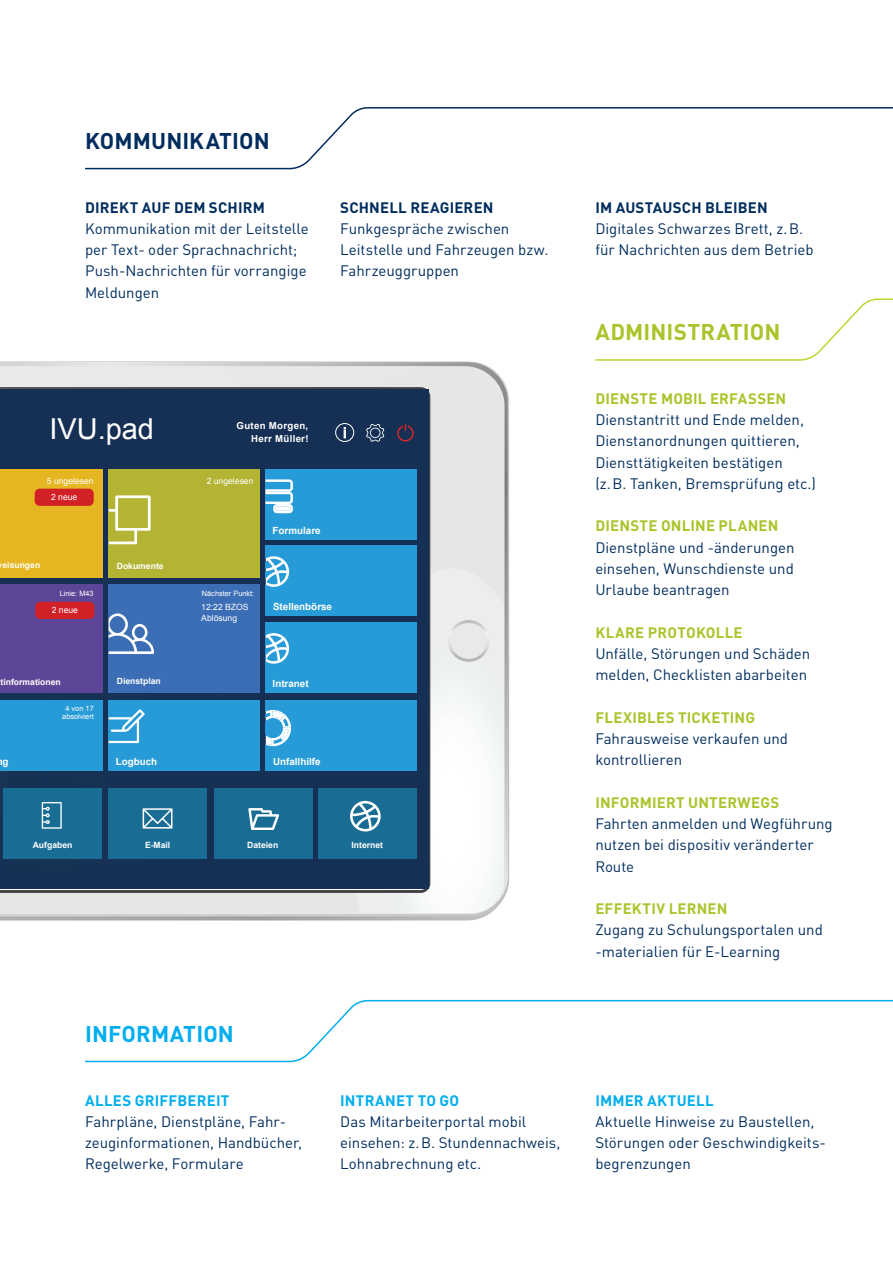
<style>
.page{position:relative;width:893px;height:1263px;background:#fff}
.page>*{position:absolute;margin:0;border:0;box-sizing:border-box;transform-origin:0 0}
.t1{font:28.95px "Arial";color:#fff}
.t2{font:700 22.5px "DIN Pro";letter-spacing:.005em;color:#acc32b}
.t3{font:700 22.5px "DIN Pro";letter-spacing:.005em;color:#002d5e}
.t4{font:700 22.5px "DIN Pro";letter-spacing:.005em;color:#00aeef}
.t5{font:15px/21.3px "DIN Pro";color:#002d5e}
.t6{font:700 15px "DIN Pro";letter-spacing:.015em;color:#acc32b}
.t7{font:700 15px "DIN Pro";letter-spacing:.01em;color:#002d5e}
.t8{font:700 15px "DIN Pro";letter-spacing:.015em;color:#00aeef}
.t9{font:700 9.9px "Arial";color:#fff}
.t10{font:700 9.6px "Arial";letter-spacing:.03em;color:#fff}
.t11{font:700 8.55px "Arial";color:#fff}
.t12{font:8.55px/10.5px "Arial";color:#fff}
.t13{font:7.35px/8.6px "Arial";color:#fff;text-align:center}
</style>
<div class="page">
<svg style="left:0;top:362px;width:508px;height:540px;background:#d8d9d9"></svg>
<div style="left:0;top:367px;width:434px;height:20px;background:#e8e9e8"></div>
<img style="left:0;top:366px;width:434px;height:1px">
<img style="left:0;top:387px;width:383px;height:2px">
<div style="left:0;top:389px;width:428px;height:500px;background:#153055"></div>
<div style="left:266px;top:545px;width:151px;height:71px;background:#279bd7"></div>
<div style="left:265px;top:469px;width:152px;height:71px;background:#279bd7"></div>
<svg style="left:265px;top:479px;width:28px;height:34px"></svg>
<svg style="left:0;top:556px;width:500px;height:364px"></svg>
<div style="left:0;top:584px;width:102px;height:109px;background:#5d4698"></div>
<div style="left:35px;top:602px;width:59px;height:17px;background:#d22027;border-radius:5px"></div>
<div style="left:109px;top:469px;width:151px;height:108px;background:#b3b434"></div>
<svg style="left:102px;top:495px;width:49px;height:49px"></svg>
<div style="left:0;top:469px;width:102px;height:108px;background:#e5b621"></div>
<svg style="left:397px;top:424px;width:17px;height:17px"></svg>
<svg style="left:366px;top:424px;width:18px;height:18px"></svg>
<div style="left:335px;top:423px;width:19px;height:19px;border:1px solid #fff;border-radius:50%"></div>
<svg style="left:344px;top:427px;width:2px;height:11px"></svg>
<div style="left:35px;top:489px;width:59px;height:17px;background:#d22027;border-radius:5px"></div>
<svg style="left:85px;top:999px;width:808px;height:64px"></svg>
<svg style="left:85px;top:107px;width:808px;height:63px"></svg>
<svg style="left:595px;top:298px;width:298px;height:63px"></svg>
<h2 class="t3" style="left:85px;top:122px;width:186px">KOMMUNIKATION</h2>
<p class="t7" style="left:85px;top:195px;width:181px">DIREKT AUF DEM SCHIRM</p>
<p class="t5" style="left:85px;top:216px;width:225px">Kommunikation mit der Leitstelle per Text- oder Sprachnachricht;<br>Push-Nachrichten für vorrangige<br>Meldungen</p>
<p class="t7" style="left:340px;top:195px;width:155px">SCHNELL REAGIEREN</p>
<p class="t5" style="left:340px;top:216px;width:210px">Funkgespräche zwischen<br>Leitstelle und Fahrzeugen bzw.<br>Fahrzeuggruppen</p>
<h1 class="t1" style="left:50px;top:410px;width:106px">IVU.pad</h1>
<p class="t12" style="left:47px;top:476px;width:48px">5 ungelesen</p>
<p class="t12" style="left:51px;top:491px;width:28px">2 neue</p>
<p class="t11" style="left:2px;top:559px;width:39px">eisungen</p>
<p class="t13" style="left:60px;top:589px;width:36px">Linie: M43</p>
<p class="t12" style="left:52px;top:604px;width:28px">2 neue</p>
<p class="t11" style="left:117px;top:560px;width:48px">Dokumente</p>
<p class="t11" style="left:1px;top:676px;width:62px">tinformationen</p>
<p class="t13" style="left:62px;top:704px;width:33px">4 von 17 absolviert</p>
<p class="t11" style="left:117px;top:675px;width:45px">Dienstplan</p>
<p class="t10" style="left:237px;top:419px;width:73px">Guten Morgen,</p>
<p class="t10" style="left:251px;top:432px;width:59px">Herr Müller!</p>
<p class="t12" style="left:207px;top:476px;width:48px">2 ungelesen</p>
<p class="t9" style="left:273px;top:523px;width:50px">Formulare</p>
<p class="t13" style="left:202px;top:589px;width:54px">Nächster Punkt:</p>
<p class="t12" style="left:201px;top:602px;width:49px">12:22 BZOS<br>Ablösung</p>
<p class="t9" style="left:273px;top:600px;width:61px">Stellenbörse</p>
<p class="t9" style="left:273px;top:676px;width:38px">Intranet</p>
<p class="t9" style="left:3px;top:754px;width:8px">g</p>
<p class="t9" style="left:116px;top:754px;width:43px">Logbuch</p>
<p class="t9" style="left:273px;top:754px;width:49px">Unfallhilfe</p>
<p class="t11" style="left:33px;top:839px;width:41px">Aufgaben</p>
<p class="t11" style="left:145px;top:839px;width:27px">E-Mail</p>
<p class="t11" style="left:247px;top:839px;width:33px">Dateien</p>
<p class="t11" style="left:351px;top:839px;width:33px">Internet</p>
<h2 class="t4" style="left:85px;top:1015px;width:150px">INFORMATION</h2>
<p class="t8" style="left:85px;top:1088px;width:146px">ALLES GRIFFBEREIT</p>
<p class="t5" style="left:85px;top:1109px;width:219px">Fahrpläne, Dienstpläne, Fahr&shy;zeuginformationen, Handbücher,<br>Regelwerke, Formulare</p>
<p class="t8" style="left:340px;top:1088px;width:120px">INTRANET TO GO</p>
<p class="t5" style="left:340px;top:1109px;width:222px">Das Mit arbeiterportal mobil einsehen: z. B. Stundennachweis,<br>Lohn abrechnung etc.</p>
<p class="t7" style="left:595px;top:195px;width:174px">IM AUSTAUSCH BLEIBEN</p>
<p class="t5" style="left:595px;top:216px;width:220px">Digitales Schwarzes Brett, z. B. für Nachrichten aus dem Betrieb</p>
<h2 class="t2" style="left:595px;top:313px;width:187px">ADMINISTRATION</h2>
<p class="t6" style="left:595px;top:386px;width:192px">DIENSTE MOBIL ERFASSEN</p>
<p class="t5" style="left:595px;top:408px;width:222px">Dienstantritt und Ende melden,<br>Dienstanordnungen quittieren,<br>Diensttätigkeiten bestätigen<br>(z. B. Tanken, Bremsprüfung etc.)</p>
<p class="t6" style="left:595px;top:513px;width:184px">DIENSTE ONLINE PLANEN</p>
<p class="t5" style="left:595px;top:535px;width:201px;text-align:justify">Dienstpläne und -änderungen einsehen, Wunschdienste und Urlaube beantragen</p>
<p class="t6" style="left:595px;top:620px;width:149px">KLARE PROTOKOLLE</p>
<p class="t5" style="left:595px;top:641px;width:216px">Unfälle, Störungen und Schäden melden, Checklisten abarbeiten</p>
<p class="t6" style="left:595px;top:705px;width:161px">FLEXIBLES TICKETING</p>
<p class="t5" style="left:595px;top:726px;width:194px">Fahrausweise verkaufen und kontrollieren</p>
<p class="t6" style="left:595px;top:790px;width:185px">INFORMIERT UNTERWEGS</p>
<p class="t5" style="left:595px;top:811px;width:239px">Fahrten anmelden und Weg führung nutzen bei dispositiv veränderter<br>Route</p>
<p class="t6" style="left:595px;top:896px;width:134px">EFFEKTIV LERNEN</p>
<p class="t5" style="left:595px;top:918px;width:229px">Zugang zu Schulungsportalen und -materialien für E-Learning</p>
<p class="t8" style="left:595px;top:1088px;width:120px">IMMER AKTUELL</p>
<p class="t5" style="left:595px;top:1109px;width:232px">Aktuelle Hinweise zu Baustellen,<br>Störungen oder Geschwindigkeits&shy;begrenzungen</p>
</div>
